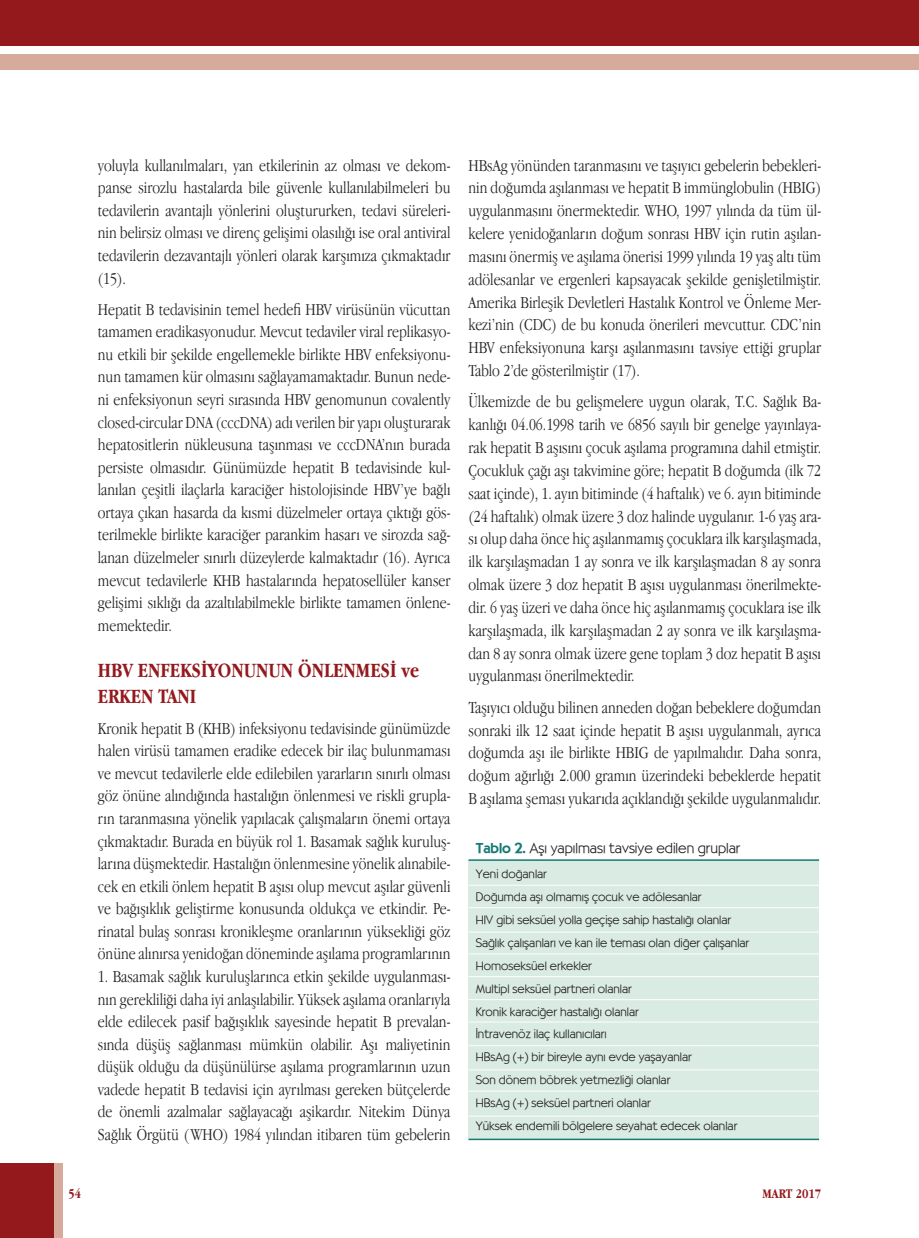
<style>
.page{position:relative;width:919px;height:1238px;background:#fff}
.page>*{position:absolute;margin:0;border:0;box-sizing:border-box;transform-origin:0 0}
.t1{font:700 21px/25.2px "Apple Garamond";color:#93191d}
.t2{font:300 17.25px/22.5px "Apple Garamond";color:#231f20;text-align:justify}
.t3{font:300 14.25px "Bernhardt";color:#231f20}
.t4{font:700 13.5px "Apple Garamond";color:#93191d}
.t5{font:300 12px/23px "Bernhardt";color:#231f20}
.s1{font-weight:500;color:#137a76}
</style>
<div class="page">
<div style="left:0;top:1163px;width:54px;height:74px;background:#93191d"></div>
<div style="left:54px;top:1163px;width:8px;height:74px;background:#d6ab9c"></div>
<div style="left:0;top:54px;width:918px;height:15px;background:#d6ab9c"></div>
<div style="left:0;top:0;width:918px;height:45px;background:#93191d"></div>
<div style="left:468px;top:859px;width:351px;height:280px;background:#d9ebe2"></div>
<hr style="left:468px;top:859px;width:351px;height:1px;background:#137a76">
<hr style="left:468px;top:884px;width:351px;height:1px;background:#fff">
<hr style="left:468px;top:907px;width:351px;height:1px;background:#fff">
<hr style="left:468px;top:953px;width:351px;height:1px;background:#fff">
<hr style="left:468px;top:976px;width:351px;height:1px;background:#fff">
<hr style="left:468px;top:999px;width:351px;height:1px;background:#fff">
<hr style="left:468px;top:1021px;width:351px;height:1px;background:#fff">
<hr style="left:468px;top:1045px;width:351px;height:1px;background:#fff">
<hr style="left:468px;top:1069px;width:351px;height:1px;background:#fff">
<hr style="left:468px;top:1090px;width:351px;height:1px;background:#fff">
<hr style="left:468px;top:1115px;width:351px;height:1px;background:#fff">
<hr style="left:468px;top:931px;width:351px;height:1px;background:#fff">
<hr style="left:468px;top:1138px;width:351px;height:2px;background:#137a76">
<p class="t2" style="left:98px;top:154px;width:354px">yoluyla kullanılmaları, yan etkilerinin az olması ve dekom&shy;panse sirozlu hastalarda bile güvenle kullanılabilmeleri bu tedavilerin avantajlı yönlerini oluştururken, tedavi süreleri&shy;nin belirsiz olması ve direnç gelişimi olasılığı ise oral antiviral tedavilerin dezavantajlı yönleri olarak karşımıza çıkmaktadır (15).</p>
<p class="t2" style="left:98px;top:297px;width:354px">Hepatit B tedavisinin temel hedefi HBV virüsünün vücuttan tamamen eradikasyonudur. Mevcut tedaviler viral replikasyo&shy;nu etkili bir şekilde engellemekle birlikte HBV enfeksiyonu&shy;nun tamamen kür olmasını sağlayamamaktadır. Bunun nede&shy;ni enfeksiyonun seyri sırasında HBV genomunun covalently closed-circular DNA (cccDNA) adı verilen bir yapı oluşturarak hepatositlerin nükleusuna taşınması ve cccDNA’nın burada persiste olmasıdır. Günümüzde hepatit B tedavisinde kul&shy;lanılan çeşitli ilaçlarla karaciğer histolojisinde HBV’ye bağlı ortaya çıkan hasarda da kısmi düzelmeler ortaya çıktığı gös&shy;terilmekle birlikte karaciğer parankim hasarı ve sirozda sağ&shy;lanan düzelmeler sınırlı düzeylerde kalmaktadır (16). Ayrıca mevcut tedavilerle KHB hastalarında hepatosellüler kanser gelişimi sıklığı da azaltılabilmekle birlikte tamamen önlene&shy;memektedir.</p>
<p class="t1" style="left:98px;top:658px;width:323px">HBV ENFEKSİYONUNUN ÖNLENMESİ ve<br>ERKEN TANI</p>
<p class="t2" style="left:98px;top:716px;width:354px">Kronik hepatit B (KHB) infeksiyonu tedavisinde günümüzde halen virüsü tamamen eradike edecek bir ilaç bulunmaması ve mevcut tedavilerle elde edilebilen yararların sınırlı olması göz önüne alındığında hastalığın önlenmesi ve riskli grupla&shy;rın taranmasına yönelik yapılacak çalışmaların önemi ortaya çıkmaktadır. Burada en büyük rol 1. Basamak sağlık kuruluş&shy;larına düşmektedir. Hastalığın önlenmesine yönelik alınabile&shy;cek en etkili önlem hepatit B aşısı olup mevcut aşılar güvenli ve bağışıklık geliştirme konusunda oldukça ve etkindir. Pe&shy;rinatal bulaş sonrası kronikleşme oranlarının yüksekliği göz önüne alınırsa yenidoğan döneminde aşılama programlarının</p>
<p class="t2" style="left:98px;top:964px;width:354px">1. Basamak sağlık kuruluşlarınca etkin şekilde uygulanması&shy;nın gerekliliği daha iyi anlaşılabilir. Yüksek aşılama oranlarıyla elde edilecek pasif bağışıklık sayesinde hepatit B prevalan&shy;sında düşüş sağlanması mümkün olabilir. Aşı maliyetinin düşük olduğu da düşünülürse aşılama programlarının uzun vadede hepatit B tedavisi için ayrılması gereken bütçelerde de önemli azalmalar sağlayacağı aşikardır. Nitekim Dünya Sağlık Örgütü (WHO) 1984 yılından itibaren tüm gebelerin</p>
<p class="t2" style="left:468px;top:153px;width:354px">HBsAg yönünden taranmasını ve taşıyıcı gebelerin bebekleri&shy;nin doğumda aşılanması ve hepatit B immünglobulin (HBIG) uygulanmasını önermektedir. WHO, 1997 yılında da tüm ül&shy;kelere yenidoğanların doğum sonrası HBV için rutin aşılan&shy;masını önermiş ve aşılama önerisi 1999 yılında 19 yaş altı tüm adölesanlar ve ergenleri kapsayacak şekilde genişletilmiştir.<br>Amerika Birleşik Devletleri Hastalık Kontrol ve Önleme Mer&shy;kezi’nin (CDC) de bu konuda önerileri mevcuttur. CDC’nin HBV enfeksiyonuna karşı aşılanmasını tavsiye ettiği gruplar Tablo 2’de gösterilmiştir (17).</p>
<p class="t2" style="left:468px;top:390px;width:354px">Ülkemizde de bu gelişmelere uygun olarak, T.C. Sağlık Ba&shy;kanlığı 04.06.1998 tarih ve 6856 sayılı bir genelge yayınlaya&shy;rak hepatit B aşısını çocuk aşılama programına dahil etmiştir.<br>Çocukluk çağı aşı takvimine göre; hepatit B doğumda (ilk 72 saat içinde), 1. ayın bitiminde (4 haftalık) ve 6. ayın bitiminde (24 haftalık) olmak üzere 3 doz halinde uygulanır. 1-6 yaş ara&shy;sı olup daha önce hiç aşılanmamış çocuklara ilk karşılaşmada, ilk karşılaşmadan 1 ay sonra ve ilk karşılaşmadan 8 ay sonra olmak üzere 3 doz hepatit B aşısı uygulanması önerilmekte&shy;dir. 6 yaş üzeri ve daha önce hiç aşılanmamış çocuklara ise ilk karşılaşmada, ilk karşılaşmadan 2 ay sonra ve ilk karşılaşma&shy;dan 8 ay sonra olmak üzere gene toplam 3 doz hepatit B aşısı uygulanması önerilmektedir.</p>
<p class="t2" style="left:468px;top:695px;width:354px">Taşıyıcı olduğu bilinen anneden doğan bebeklere doğumdan sonraki ilk 12 saat içinde hepatit B aşısı uygulanmalı, ayrıca doğumda aşı ile birlikte HBIG de yapılmalıdır. Daha sonra, doğum ağırlığı 2.000 gramın üzerindeki bebeklerde hepatit B aşılama şeması yukarıda açıklandığı şekilde uygulanmalıdır.</p>
<p class="t3" style="left:475px;top:840px;width:266px"><span class="s1">Tablo 2.</span> Aşı yapılması tavsiye edilen gruplar</p>
<p class="t5" style="left:475px;top:862px;width:275px">Yeni doğanlar<br>Doğumda aşı olmamış çocuk ve adölesanlar<br>HIV gibi seksüel yolla geçişe sahip hastalığı olanlar Sağlık çalışanları ve kan ile teması olan diğer çalışanlar Homoseksüel erkekler<br>Multipl seksüel partneri olanlar<br>Kronik karaciğer hastalığı olanlar<br>İntravenöz ilaç kullanıcıları<br>HBsAg (+) bir bireyle aynı evde yaşayanlar<br>Son dönem böbrek yetmezliği olanlar<br>HBsAg (+) seksüel partneri olanlar<br>Yüksek endemili bölgelere seyahat edecek olanlar</p>
<p class="t4" style="left:68px;top:1186px;width:14px">54</p>
<p class="t4" style="left:762px;top:1186px;width:60px">MART 2017</p>
</div>
